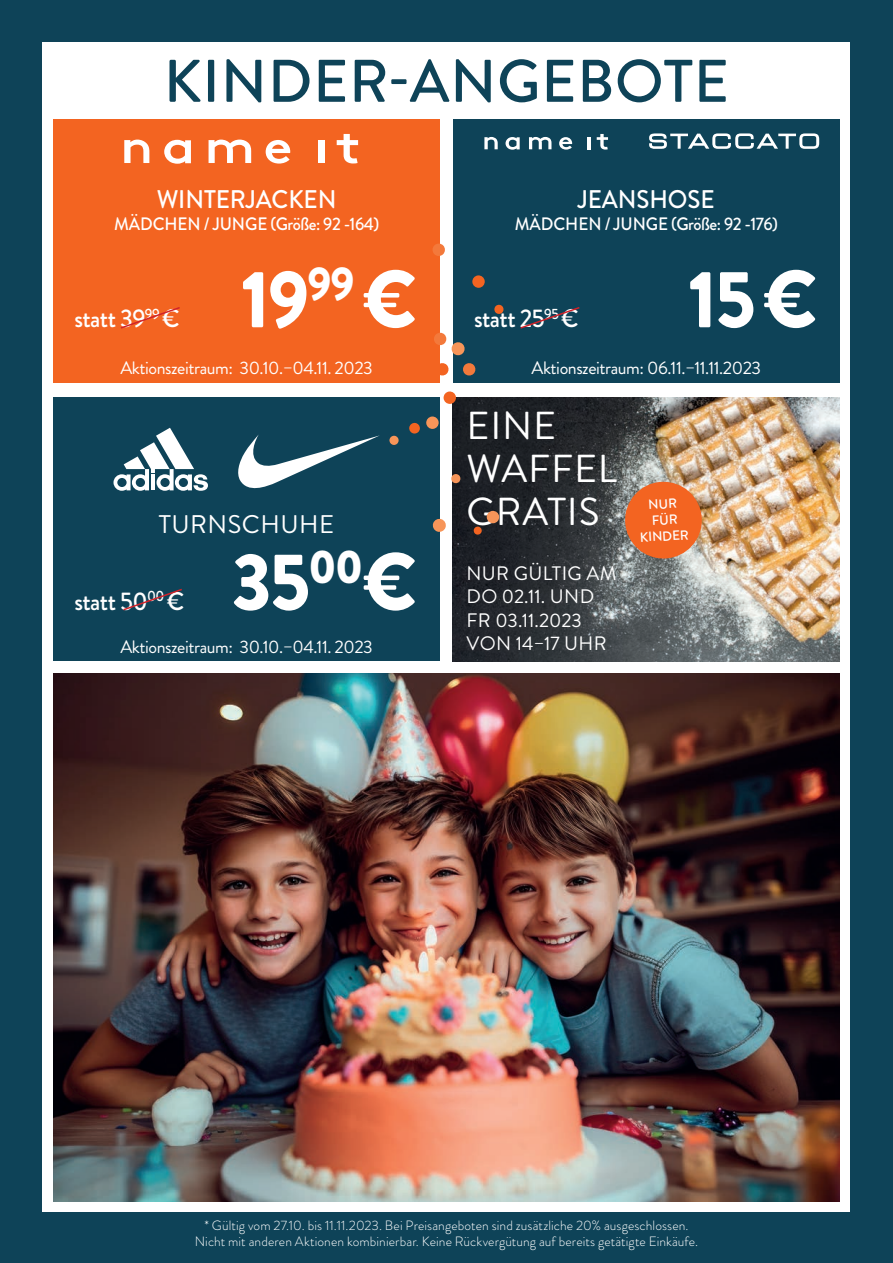
<style>
.page{position:relative;width:893px;height:1263px;background:#0e4358}
.page>*{position:absolute;margin:0;border:0;box-sizing:border-box;transform-origin:0 0}
.t1{font:900 81px "Brandon Grotesque";color:#fff;scale:.95 1}
.t2{font:500 60px "Brandon Grotesque";letter-spacing:.01em;color:#0e4358}
.t3{font:39px/43.2px "Brandon Grotesque";letter-spacing:.02em;color:#fff}
.t4{font:500 25.5px "Brandon Grotesque";letter-spacing:-.01em;color:#fff;scale:.95 1}
.t5{font:25.5px "Brandon Grotesque";letter-spacing:.02em;color:#fff}
.t6{font:19.5px/23.4px "Brandon Grotesque";letter-spacing:.02em;color:#fff}
.t7{font:18px "Brandon Grotesque";letter-spacing:-.025em;color:#fff}
.t8{font:500 18px "Brandon Grotesque";letter-spacing:-.005em;color:#fff;scale:.95 1}
.t9{font:300 13.5px/16.2px "Brandon Grotesque";letter-spacing:.005em;color:#fff;text-align:center}
.t10{font:500 13.35px/16px "Brandon Grotesque";color:#fff;text-align:center}
</style>
<div class="page">
<div style="left:43px;top:43px;width:807px;height:1169px;background:#fff"></div>
<div style="left:53px;top:119px;width:387px;height:264px;background:#f36421"></div>
<div style="left:453px;top:119px;width:387px;height:264px;background:#0e4358"></div>
<img style="left:53px;top:673px;width:787px;height:528px">
<div style="left:53px;top:398px;width:387px;height:263px;background:#0e4358"></div>
<img style="left:453px;top:398px;width:387px;height:263px">
<svg style="left:624px;top:481px;width:79px;height:79px"></svg>
<div style="left:409px;top:423px;width:11px;height:11px;background:#f36421;border-radius:50%"></div>
<svg style="left:389px;top:435px;width:10px;height:10px"></svg>
<svg style="left:432px;top:518px;width:14px;height:14px"></svg>
<svg style="left:473px;top:526px;width:9px;height:9px"></svg>
<svg style="left:494px;top:304px;width:10px;height:10px"></svg>
<svg style="left:451px;top:474px;width:10px;height:10px"></svg>
<svg style="left:463px;top:363px;width:13px;height:13px"></svg>
<svg style="left:433px;top:243px;width:12px;height:13px"></svg>
<svg style="left:434px;top:332px;width:31px;height:24px"></svg>
<svg style="left:440px;top:363px;width:9px;height:13px"></svg>
<div style="left:486px;top:511px;width:13px;height:12px;background:#f79559;border-radius:50%"></div>
<div style="left:443px;top:391px;width:13px;height:13px;background:#f36421;border-radius:50%"></div>
<div style="left:472px;top:275px;width:13px;height:13px;background:#f36421;border-radius:50%"></div>
<div style="left:426px;top:416px;width:13px;height:13px;background:#f79559;border-radius:50%"></div>
<svg style="left:124px;top:140px;width:25px;height:23px"></svg>
<svg style="left:164px;top:140px;width:27px;height:24px"></svg>
<svg style="left:209px;top:140px;width:42px;height:23px"></svg>
<div style="left:318px;top:140px;width:6px;height:23px;background:#fff"></div>
<svg style="left:337px;top:134px;width:21px;height:29px"></svg>
<svg style="left:266px;top:140px;width:24px;height:24px"></svg>
<svg style="left:484px;top:137px;width:14px;height:12px"></svg>
<svg style="left:505px;top:137px;width:15px;height:13px"></svg>
<svg style="left:529px;top:137px;width:22px;height:12px"></svg>
<svg style="left:587px;top:137px;width:3px;height:12px"></svg>
<svg style="left:597px;top:134px;width:11px;height:16px"></svg>
<svg style="left:559px;top:137px;width:13px;height:13px"></svg>
<svg style="left:121px;top:307px;width:59px;height:22px"></svg>
<svg style="left:520px;top:307px;width:60px;height:22px"></svg>
<svg style="left:649px;top:133px;width:170px;height:16px"></svg>
<svg style="left:113px;top:428px;width:95px;height:63px"></svg>
<svg style="left:238px;top:435px;width:142px;height:54px"></svg>
<svg style="left:123px;top:588px;width:59px;height:23px"></svg>
<h2 class="t2" style="left:164px;top:40px;width:567px">KINDER-ANGEBOTE</h2>
<h3 class="t4" style="left:157px;top:182px;width:191px">WINTERJACKEN</h3>
<h3 class="t8" style="left:114px;top:211px;width:281px">MÄDCHEN / JUNGE (Größe: 92 -164)</h3>
<h3 class="t4" style="left:74px;top:301px;width:112px">statt 39<sup>99</sup> €</h3>
<h1 class="t1" style="left:241px;top:242px;width:187px">19<sup>99</sup> €</h1>
<h3 class="t4" style="left:578px;top:182px;width:145px">JEANSHOSE</h3>
<h3 class="t8" style="left:515px;top:211px;width:278px">MÄDCHEN / JUNGE (Größe: 92 -176)</h3>
<h3 class="t4" style="left:474px;top:301px;width:112px">statt 25<sup>95</sup> €</h3>
<h1 class="t1" style="left:688px;top:242px;width:137px">15€</h1>
<h3 class="t7" style="left:120px;top:356px;width:254px">Aktionszeitraum: 30.10.–04.11. 2023</h3>
<h3 class="t7" style="left:532px;top:356px;width:231px">Aktionszeitraum: 06.11.–11.11.2023</h3>
<h3 class="t5" style="left:159px;top:506px;width:177px">TURNSCHUHE</h3>
<h3 class="t4" style="left:74px;top:583px;width:117px">statt 50<sup>00</sup> €</h3>
<h1 class="t1" style="left:232px;top:524px;width:196px">35<sup>00</sup>€</h1>
<h3 class="t7" style="left:120px;top:634px;width:254px">Aktionszeitraum: 30.10.–04.11. 2023</h3>
<h3 class="t3" style="left:467px;top:404px;width:152px">EINE<br>WAFFEL<br>GRATIS</h3>
<h3 class="t6" style="left:466px;top:562px;width:152px">NUR GÜLTIG AM<br>DO 02.11. UND<br>FR 03.11.2023<br>VON 14–17 UHR</h3>
<p class="t10" style="left:638px;top:497px;width:51px;rotate:-3deg">NUR<br>FÜR<br>KINDER</p>
<p class="t9" style="left:195px;top:1217px;width:505px">* Gültig vom 27.10. bis 11.11.2023. Bei Preisangeboten sind zusätzliche 20% ausgeschlossen.<br>Nicht mit anderen Aktionen kombinierbar. Keine Rückvergütung auf bereits getätigte Einkäufe.</p>
</div>
